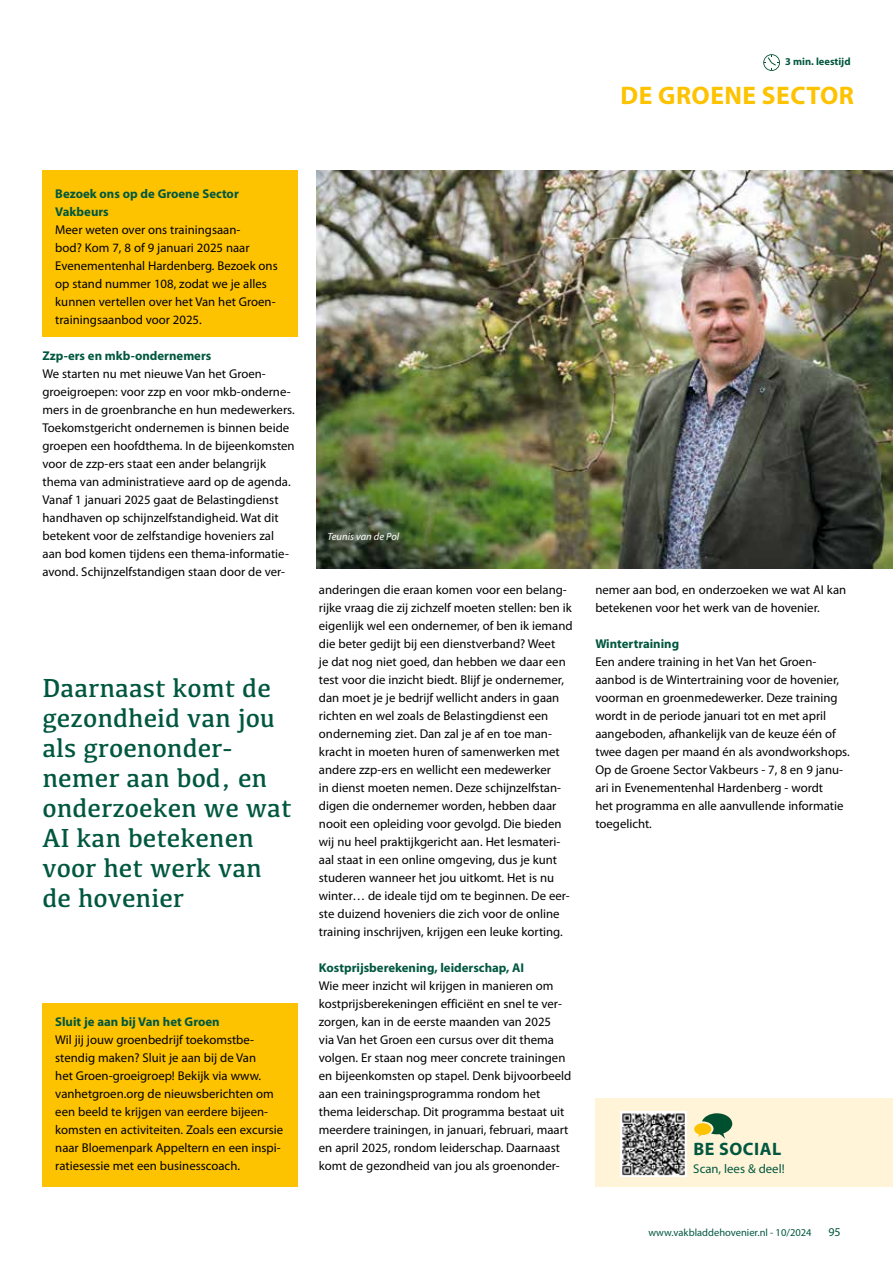
<style>
.page{position:relative;width:893px;height:1263px;background:#fff}
.page>*{position:absolute;margin:0;border:0;box-sizing:border-box;transform-origin:0 0}
.t1{font:27px/30px "Kefa";color:#00573f}
.t2{font:700 25.5px "Myriad Pro";letter-spacing:.02em;color:#fdc200}
.t3{font:700 18px "Myriad Pro";letter-spacing:.03em;color:#00573f}
.t4{font:12.75px/18px "Myriad Pro";color:#000}
.t5{font:700 12.75px/18px "Myriad Pro";color:#00573f}
.t6{font:12.75px "Myriad Pro";color:#00573f}
.t7{font:12px "Myriad Pro";color:#00573f}
.t8{font:10.5px "Myriad Pro";color:#00573f}
.t9{font:italic 10.5px "Myriad Pro";color:#fff}
.t10{font:700 10.5px "Myriad Pro";color:#00573f}
</style>
<div class="page">
<div style="left:43px;top:170px;width:255px;height:167px;background:#fdc200"></div>
<div style="left:43px;top:1003px;width:255px;height:183px;background:#fdc200"></div>
<svg style="left:763px;top:54px;width:17px;height:17px"></svg>
<div style="left:595px;top:1098px;width:298px;height:88px;background:#fff4d7"></div>
<img style="left:621px;top:1111px;width:65px;height:66px">
<svg style="left:694px;top:1113px;width:38px;height:26px"></svg>
<img style="left:317px;top:170px;width:576px;height:399px">
<p class="t10" style="left:785px;top:55px;width:67px">3 min. leestijd</p>
<h2 class="t2" style="left:621px;top:79px;width:235px">DE GROENE SECTOR</h2>
<p class="t5" style="left:55px;top:184px;width:185px">Bezoek ons op de Groene Sector<br>Vakbeurs</p>
<p class="t4" style="left:55px;top:221px;width:224px">Meer weten over ons trainingsaan-<br>bod? Kom 7, 8 of 9 januari 2025 naar Evenementenhal Hardenberg. Bezoek ons op stand nummer 108, zodat we je alles kunnen vertellen over het Van het Groen&shy;trainingsaanbod voor 2025.</p>
<p class="t5" style="left:43px;top:346px;width:170px">Zzp-ers en mkb-ondernemers</p>
<p class="t4" style="left:43px;top:365px;width:254px">We starten nu met nieuwe Van het Groen&shy;groeigroepen: voor zzp en voor mkb-onderne&shy;mers in de groenbranche en hun medewerkers.<br>Toekomstgericht ondernemen is binnen beide groepen een hoofdthema. In de bijeenkomsten voor de zzp-ers staat een ander belangrijk thema van administratieve aard op de agenda.<br>Vanaf 1 januari 2025 gaat de Belastingdienst handhaven op schijnzelfstandigheid. Wat dit betekent voor de zelfstandige hoveniers zal aan bod komen tijdens een thema-informatie&shy;avond. Schijnzelfstandigen staan door de ver-</p>
<h1 class="t1" style="left:43px;top:672px;width:251px">Daarnaast komt de gezondheid van jou als groenonder&shy;nemer aan bod, en onderzoeken we wat<br>AI kan betekenen voor het werk van de hovenier</h1>
<p class="t5" style="left:55px;top:1012px;width:166px">Sluit je aan bij Van het Groen</p>
<p class="t4" style="left:55px;top:1031px;width:230px">Wil jij jouw groenbedrijf toekomstbe&shy;stendig maken? Sluit je aan bij de Van<br>het Groen-groeigroep! Bekijk via www. vanhetgroen.org de nieuwsberichten om een beeld te krijgen van eerdere bijeen&shy;komsten en activiteiten. Zoals een excursie naar Bloemenpark Appeltern en een inspi&shy;ratiesessie met een businesscoach.</p>
<p class="t9" style="left:327px;top:530px;width:73px">Teunis van de Pol</p>
<p class="t4" style="left:319px;top:581px;width:255px">anderingen die eraan komen voor een belang&shy;rijke vraag die zij zichzelf moeten stellen: ben ik eigenlijk wel een ondernemer, of ben ik iemand die beter gedijt bij een dienstverband? Weet<br>je dat nog niet goed, dan hebben we daar een test voor die inzicht biedt. Blijf je ondernemer, dan moet je je bedrijf wellicht anders in gaan richten en wel zoals de Belastingdienst een onderneming ziet. Dan zal je af en toe man&shy;kracht in moeten huren of samenwerken met andere zzp-ers en wellicht een medewerker<br>in dienst moeten nemen. Deze schijnzelfstan&shy;digen die ondernemer worden, hebben daar nooit een opleiding voor gevolgd. Die bieden wij nu heel praktijkgericht aan. Het lesmateri&shy;aal staat in een online omgeving, dus je kunt studeren wanneer het jou uitkomt. Het is nu winter… de ideale tijd om te beginnen. De eer&shy;ste duizend hoveniers die zich voor de online training inschrijven, krijgen een leuke korting.</p>
<p class="t5" style="left:319px;top:958px;width:207px">Kostprijsberekening, leiderschap, AI</p>
<p class="t4" style="left:319px;top:977px;width:254px">Wie meer inzicht wil krijgen in manieren om kostprijsberekeningen efficiënt en snel te ver&shy;zorgen, kan in de eerste maanden van 2025<br>via Van het Groen een cursus over dit thema volgen. Er staan nog meer concrete trainingen en bijeenkomsten op stapel. Denk bijvoorbeeld aan een trainingsprogramma rondom het thema leiderschap. Dit programma bestaat uit meerdere trainingen, in januari, februari, maart en april 2025, rondom leiderschap. Daarnaast komt de gezondheid van jou als groenonder-</p>
<p class="t4" style="left:595px;top:581px;width:252px">nemer aan bod, en onderzoeken we wat AI kan betekenen voor het werk van de hovenier.</p>
<p class="t5" style="left:595px;top:634px;width:85px">Wintertraining</p>
<p class="t4" style="left:595px;top:653px;width:256px">Een andere training in het Van het Groen&shy;aanbod is de Wintertraining voor de hovenier, voorman en groenmedewerker. Deze training wordt in de periode januari tot en met april aangeboden, afhankelijk van de keuze één of twee dagen per maand én als avondworkshops.<br>Op de Groene Sector Vakbeurs - 7, 8 en 9 janu&shy;ari in Evenementenhal Hardenberg - wordt<br>het programma en alle aanvullende informatie toegelicht.</p>
<h3 class="t3" style="left:693px;top:1137px;width:89px">BE SOCIAL</h3>
<p class="t6" style="left:693px;top:1161px;width:93px">Scan, lees &amp; deel!</p>
<p class="t8" style="left:648px;top:1226px;width:165px">www.vakbladdehovenier.nl - 10/2024</p>
<p class="t7" style="left:828px;top:1224px;width:14px">95</p>
</div>
